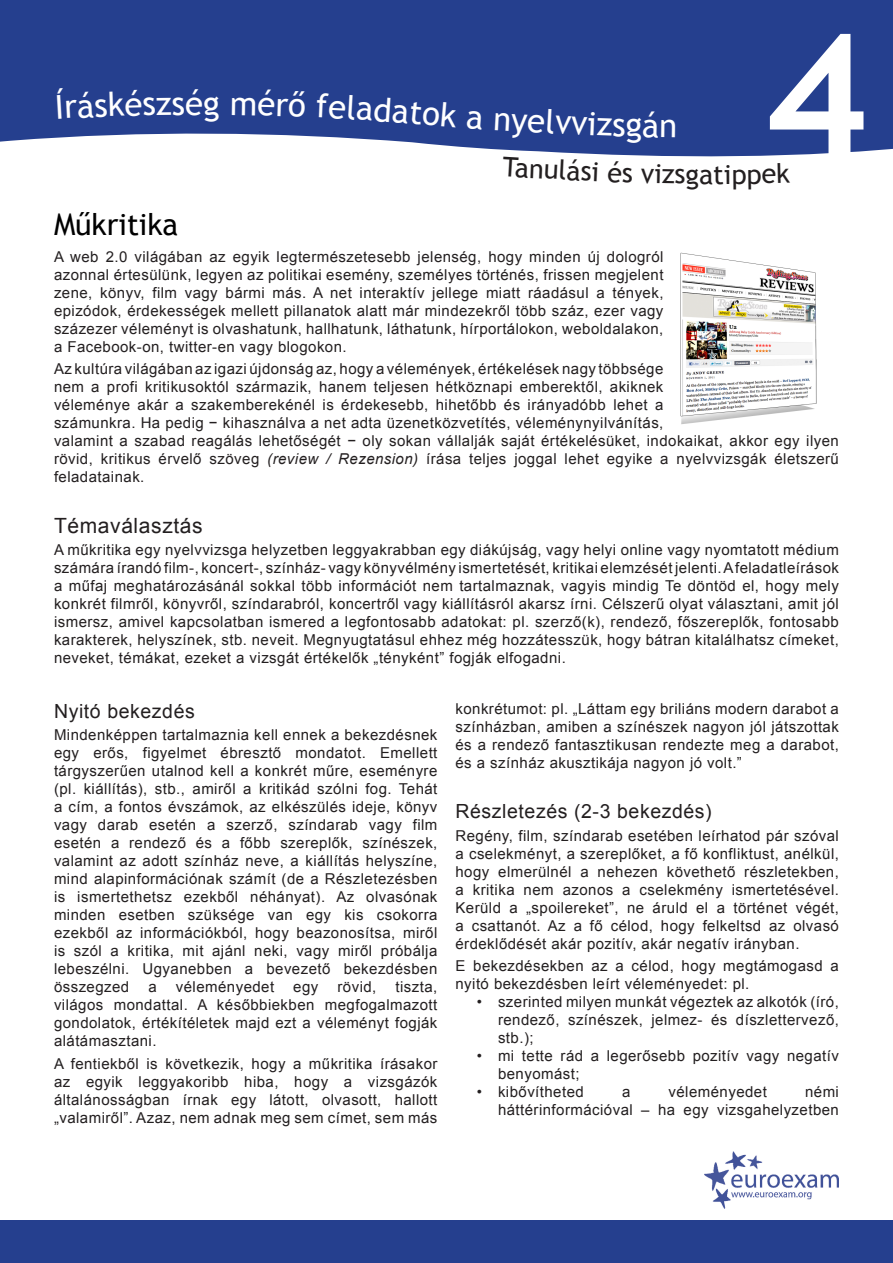
<style>
.page{position:relative;width:893px;height:1263px;background:#fff}
.page>*{position:absolute;margin:0;border:0;box-sizing:border-box;transform-origin:0 0}
.t1{font:700 180px "Trebuchet MS";color:#fff}
.t2{font:33px "Trebuchet MS";color:#fff}
.t3{font:30px "Trebuchet MS";color:#000}
.t4{font:27px "Trebuchet MS";color:#231f20}
.alcím{font:21px "Arial";letter-spacing:.03em;color:#231f20}
.alcím-2{font:19.5px "Arial";letter-spacing:.03em;color:#231f20}
.kenyér{font:15px/18px "Arial";letter-spacing:.03em;color:#231f20;text-align:justify}
.s1{font-style:italic}
</style>
<div class="page">
<img style="left:704px;top:1151px;width:135px;height:58px">
<div style="left:0;top:1220px;width:893px;height:43px;background:#253f8e"></div>
<svg style="left:0;top:0;width:893px;height:157px;background:#374f97"></svg>
<img style="left:680px;top:252px;width:137px;height:172px">
<div style="left:57px;top:88px;width:114px;height:31px;background:#253f8e"></div>
<div style="left:232px;top:89px;width:73px;height:28px;background:#253f8e"></div>
<div style="left:317px;top:93px;width:141px;height:34px;background:#253f8e"></div>
<svg style="left:467px;top:111px;width:16px;height:19px"></svg>
<div style="left:495px;top:109px;width:92px;height:30px;background:#253f8e"></div>
<svg style="left:643px;top:111px;width:32px;height:26px"></svg>
<p class="t2" style="left:172px;top:84px;width:50px">ség</p>
<p class="t3" style="left:54px;top:206px;width:126px">Műkritika</p>
<p class="t2" style="left:588px;top:104px;width:56px;rotate:2deg">izsg</p>
<p class="t4" style="left:545px;top:153px;width:57px;rotate:3deg">ulási</p>
<p class="t4" style="left:641px;top:157px;width:60px;rotate:1deg">vizsg</p>
<p class="t4" style="left:699px;top:158px;width:34px">ati</p>
<p class="t1" style="left:764px;top:-13px;width:107px">4</p>
<p class="kenyér" style="left:54px;top:248px;width:611px">A web 2.0 világában az egyik legtermészetesebb jelenség, hogy minden új dologról azonnal értesülünk, legyen az politikai esemény, személyes történés, frissen megjelent zene, könyv, film vagy bármi más. A net interaktív jellege miatt ráadásul a tények, epizódok, érdekességek mellett pillanatok alatt már mindezekről több száz, ezer vagy százezer véleményt is olvashatunk, hallhatunk, láthatunk, hírportálokon, weboldalakon, a Facebook-on, twitter-en vagy blogokon.</p>
<p class="kenyér" style="left:54px;top:360px;width:786px;text-align:left">Az kultúra világában az igazi újdonság az, hogy a vélemények, értékelések nagy többsége<br>nem a profi kritikusoktól származik, hanem teljesen hétköznapi emberektől, akiknek<br>véleménye akár a szakemberekénél is érdekesebb, hihetőbb és irányadóbb lehet a<br>számunkra. Ha pedig − kihasználva a net adta üzenetközvetítés, véleménynyilvánítás,<br>valamint a szabad reagálás lehetőségét − oly sokan vállalják saját értékelésüket, indokaikat, akkor egy ilyen rövid, kritikus érvelő szöveg <span class="s1">(review / Rezension)</span> írása teljes joggal lehet egyike a nyelvvizsgák életszerű feladatainak.</p>
<p class="alcím" style="left:54px;top:512px;width:150px">Témaválasztás</p>
<p class="kenyér" style="left:54px;top:541px;width:786px">A műkritika egy nyelvvizsga helyzetben leggyakrabban egy diákújság, vagy helyi online vagy nyomtatott médium számára írandó film-, koncert-, színház- vagy könyvélmény ismertetését, kritikai elemzését jelenti. A feladatleírások a műfaj meghatározásánál sokkal több információt nem tartalmaznak, vagyis mindig Te döntöd el, hogy mely konkrét filmről, könyvről, színdarabról, koncertről vagy kiállításról akarsz írni. Célszerű olyat választani, amit jól ismersz, amivel kapcsolatban ismered a legfontosabb adatokat: pl. szerző(k), rendező, főszereplők, fontosabb karakterek, helyszínek, stb. neveit. Megnyugtatásul ehhez még hozzátesszük, hogy bátran kitalálhatsz címeket, neveket, témákat, ezeket a vizsgát értékelők „tényként” fogják elfogadni.</p>
<p class="alcím-2" style="left:54px;top:698px;width:142px">Nyitó bekezdés</p>
<p class="kenyér" style="left:54px;top:726px;width:385px">Mindenképpen tartalmaznia kell ennek a bekezdésnek egy erős, figyelmet ébresztő mondatot. Emellett tárgyszerűen utalnod kell a konkrét műre, eseményre (pl. kiállítás), stb., amiről a kritikád szólni fog. Tehát a cím, a fontos évszámok, az elkészülés ideje, könyv vagy darab esetén a szerző, színdarab vagy film esetén a rendező és a főbb szereplők, színészek, valamint az adott színház neve, a kiállítás helyszíne, mind alapinformációnak számít (de a Részletezésben is ismertethetsz ezekből néhányat). Az olvasónak minden esetben szüksége van egy kis csokorra ezekből az információkból, hogy beazonosítsa, miről is szól a kritika, mit ajánl neki, vagy miről próbálja lebeszélni. Ugyanebben a bevezető bekezdésben összegzed</p>
<p class="kenyér" style="left:148px;top:978px;width:10px">a</p>
<p class="kenyér" style="left:176px;top:978px;width:100px">véleményedet</p>
<p class="kenyér" style="left:293px;top:978px;width:27px">egy</p>
<p class="kenyér" style="left:337px;top:978px;width:40px">rövid,</p>
<p class="kenyér" style="left:54px;top:978px;width:385px;text-indent:342px">tiszta, világos mondattal. A későbbiekben megfogalmazott gondolatok, értékítéletek majd ezt a véleményt fogják alátámasztani.</p>
<p class="kenyér" style="left:54px;top:1054px;width:385px">A fentiekből is következik, hogy a műkritika írásakor az egyik leggyakoribb hiba, hogy a vizsgázók általánosságban írnak egy látott, olvasott, hallott „valamiről”. Azaz, nem adnak meg sem címet, sem más</p>
<p class="kenyér" style="left:455px;top:699px;width:385px">konkrétumot: pl. „Láttam egy briliáns modern darabot a színházban, amiben a színészek nagyon jól játszottak és a rendező fantasztikusan rendezte meg a darabot, és a színház akusztikája nagyon jó volt.”</p>
<p class="alcím-2" style="left:455px;top:799px;width:258px">Részletezés (2-3 bekezdés)</p>
<p class="kenyér" style="left:455px;top:826px;width:385px">Regény, film, színdarab esetében leírhatod pár szóval a cselekményt, a szereplőket, a fő konfliktust, anélkül, hogy elmerülnél a nehezen követhető részletekben, a kritika nem azonos a cselekmény ismertetésével.<br>Kerüld a „spoilereket”, ne áruld el a történet végét, a csattanót. Az a fő célod, hogy felkeltsd az olvasó érdeklődését akár pozitív, akár negatív irányban.</p>
<p class="kenyér" style="left:455px;top:957px;width:385px">E bekezdésekben az a célod, hogy megtámogasd a nyitó bekezdésben leírt véleményedet: pl.</p>
<p class="kenyér" style="left:498px;top:993px;width:342px;text-indent:-21px">• szerinted milyen munkát végeztek az alkotók (író, rendező, színészek, jelmez- és díszlettervező, stb.);</p>
<p class="kenyér" style="left:498px;top:1047px;width:342px;text-indent:-21px">• mi tette rád a legerősebb pozitív vagy negatív benyomást;</p>
<p class="kenyér" style="left:477px;top:1083px;width:109px">• kibővítheted</p>
<p class="kenyér" style="left:622px;top:1083px;width:10px">a</p>
<p class="kenyér" style="left:669px;top:1083px;width:100px">véleményedet</p>
<p class="kenyér" style="left:498px;top:1083px;width:342px;text-align:right">némi<br>háttérinformációval – ha egy vizsgahelyzetben</p>
</div>
